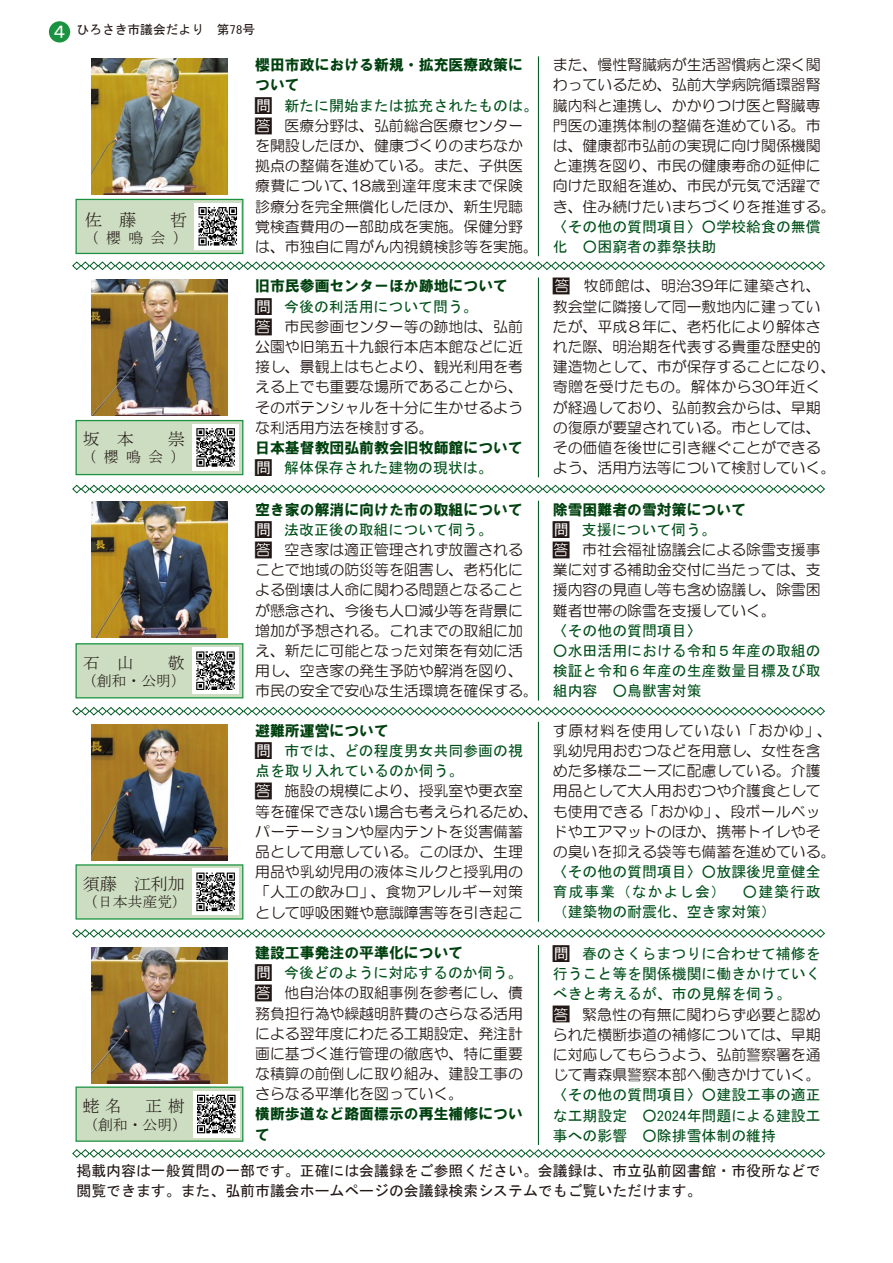
<style>
.page{position:relative;width:893px;height:1263px;background:#fff}
.page>*{position:absolute;margin:0;border:0;box-sizing:border-box;transform-origin:0 0}
.t1{font:16.95px "MS Mincho";letter-spacing:.335em;color:#221815}
.t2{font:14.85px/20.2px "HG Maru Gothic MPRO";color:#221815}
.t3{font:14.85px/20.2px "MS Gothic";color:#00501a;text-align:justify}
.t4{font:14.85px/20.2px "HG Soei Kakugothic UB";color:#00410f}
.t5{font:14.85px/20.2px "MS Gothic";color:#221815}
.t6{font:14.85px "MS Mincho";color:#221815}
.t7{font:12.75px "MS Gothic";color:#221815}
.s1{font-size:18px;color:#fff}
.s2{font-size:11.55px}
.s3{font-family:"HG Maru Gothic MPRO";font-size:23.4px;color:#221815}
.s4{color:#fff}
.s5{font-family:"MS Gothic";font-size:23.4px}
.s6{font-size:13.35px}
</style>
<div class="page">
<hr style="left:538px;top:56px;width:1px;height:200px;background:#005d23">
<svg style="left:72px;top:261px;width:753px;height:9px"></svg>
<hr style="left:538px;top:277px;width:1px;height:200px;background:#005d23">
<svg style="left:72px;top:484px;width:753px;height:10px"></svg>
<hr style="left:538px;top:501px;width:1px;height:200px;background:#005d23">
<svg style="left:72px;top:707px;width:753px;height:9px"></svg>
<hr style="left:538px;top:722px;width:1px;height:200px;background:#005d23">
<svg style="left:72px;top:929px;width:753px;height:9px"></svg>
<svg style="left:72px;top:1149px;width:753px;height:9px"></svg>
<img style="left:91px;top:59px;width:136px;height:136px">
<img style="left:91px;top:280px;width:136px;height:136px">
<img style="left:91px;top:724px;width:136px;height:136px">
<img style="left:91px;top:502px;width:136px;height:136px">
<hr style="left:538px;top:945px;width:1px;height:200px;background:#005d23">
<img style="left:91px;top:947px;width:136px;height:137px">
<div style="left:75px;top:199px;width:168px;height:55px;background:#ccddc1;border:1px solid #1a9340"></div>
<div style="left:195px;top:203px;width:46px;height:47px;background:#fff"></div>
<svg style="left:198px;top:207px;width:39px;height:39px"></svg>
<div style="left:75px;top:420px;width:168px;height:55px;background:#ccddc1;border:1px solid #1a9340"></div>
<div style="left:192px;top:424px;width:47px;height:47px;background:#fff"></div>
<svg style="left:196px;top:428px;width:39px;height:39px"></svg>
<div style="left:75px;top:643px;width:168px;height:55px;background:#ccddc1;border:1px solid #1a9340"></div>
<div style="left:192px;top:647px;width:47px;height:47px;background:#fff"></div>
<svg style="left:196px;top:651px;width:39px;height:39px"></svg>
<div style="left:75px;top:864px;width:168px;height:55px;background:#ccddc1;border:1px solid #1a9340"></div>
<div style="left:192px;top:868px;width:47px;height:47px;background:#fff"></div>
<svg style="left:196px;top:872px;width:39px;height:39px"></svg>
<div style="left:75px;top:1086px;width:168px;height:56px;background:#ccddc1;border:1px solid #1a9340"></div>
<div style="left:193px;top:1091px;width:47px;height:46px;background:#fff"></div>
<svg style="left:197px;top:1095px;width:39px;height:38px"></svg>
<div style="left:49px;top:21px;width:21px;height:22px;background:#1a9340;border-radius:50%"></div>
<p class="t7" style="left:50px;top:23px;width:206px"><span class="s1">４</span> ひろさき市議会だより　第<span class="s2">78</span>号</p>
<p class="t1" style="left:85px;top:212px;width:104px">佐藤　哲</p>
<p class="t6" style="left:84px;top:231px;width:106px">（櫻鳴会）</p>
<p class="t1" style="left:83px;top:431px;width:104px">坂本　崇</p>
<p class="t6" style="left:82px;top:450px;width:106px">（櫻鳴会）</p>
<p class="t1" style="left:83px;top:654px;width:104px">石山　敬</p>
<p class="t6" style="left:82px;top:673px;width:106px">（創和・公明）</p>
<p class="t1" style="left:83px;top:875px;width:104px">須藤　江利加</p>
<p class="t6" style="left:83px;top:894px;width:106px">（日本共産党）</p>
<p class="t1" style="left:83px;top:1097px;width:104px">蛯名　正樹</p>
<p class="t6" style="left:83px;top:1117px;width:106px">（創和・公明）</p>
<p class="t4" style="left:255px;top:55px;width:269px">櫻田市政における新規・拡充医療政策について</p>
<p class="t3" style="left:252px;top:95px;width:288px"><span class="s3">■</span><span class="s4">問</span> 新たに開始または拡充されたものは。</p>
<p class="t2" style="left:252px;top:115px;width:288px"><span class="s5">■</span><span class="s4">答</span> 医療分野は、弘前総合医療センターを開設したほか、健康づくりのまちなか拠点の整備を進めている。また、子供医療費について、18歳到達年度末まで保険診療分を完全無償化したほか、新生児聴覚検査費用の一部助成を実施。保健分野は、市独自に胃がん内視鏡検診等を実施。</p>
<p class="t4" style="left:255px;top:276px;width:254px">旧市民参画センターほか跡地について</p>
<p class="t3" style="left:252px;top:296px;width:227px"><span class="s3">■</span><span class="s4">問</span> 今後の利活用について問う。</p>
<p class="t2" style="left:252px;top:316px;width:273px;text-align:justify"><span class="s5">■</span><span class="s4">答</span> 市民参画センター等の跡地は、弘前公園や旧第五十九銀行本店本館などに近接し、景観上はもとより、観光利用を考える上でも重要な場所であることから、そのポテンシャルを十分に生かせるような利活用方法を検討する。</p>
<p class="t4" style="left:255px;top:437px;width:269px">日本基督教団弘前教会旧牧師館について</p>
<p class="t3" style="left:252px;top:458px;width:242px"><span class="s3">■</span><span class="s4">問</span> 解体保存された建物の現状は。</p>
<p class="t4" style="left:255px;top:499px;width:269px">空き家の解消に向けた市の取組について</p>
<p class="t3" style="left:252px;top:519px;width:242px"><span class="s3">■</span><span class="s4">問</span> 法改正後の取組について伺う。</p>
<p class="t2" style="left:252px;top:539px;width:288px"><span class="s5">■</span><span class="s4">答</span> 空き家は適正管理されず放置されることで地域の防災等を阻害し、老朽化による倒壊は人命に関わる問題となることが懸念され、今後も人口減少等を背景に増加が予想される。これまでの取組に加え、新たに可能となった対策を有効に活用し、空き家の発生予防や解消を図り、市民の安全で安心な生活環境を確保する。</p>
<p class="t4" style="left:255px;top:720px;width:135px">避難所運営について</p>
<p class="t3" style="left:252px;top:740px;width:273px"><span class="s3">■</span><span class="s4">問</span> 市では、どの程度男女共同参画の視点を取り入れているのか伺う。</p>
<p class="t2" style="left:252px;top:781px;width:288px"><span class="s5">■</span><span class="s4">答</span> 施設の規模により、授乳室や更衣室等を確保できない場合も考えられるため、パーテーションや屋内テントを災害備蓄品として用意している。このほか、生理用品や乳幼児用の液体ミルクと授乳用の「人工の飲み口」、食物アレルギー対策として呼吸困難や意識障害等を引き起こ</p>
<p class="t4" style="left:255px;top:942px;width:210px">建設工事発注の平準化について</p>
<p class="t3" style="left:252px;top:963px;width:272px"><span class="s3">■</span><span class="s4">問</span> 今後どのように対応するのか伺う。</p>
<p class="t2" style="left:252px;top:983px;width:273px;text-align:justify"><span class="s5">■</span><span class="s4">答</span> 他自治体の取組事例を参考にし、債務負担行為や繰越明許費のさらなる活用による翌年度にわたる工期設定、発注計画に基づく進行管理の徹底や、特に重要な積算の前倒しに取り組み、建設工事のさらなる平準化を図っていく。</p>
<p class="t4" style="left:255px;top:1104px;width:269px">横断歩道など路面標示の再生補修について</p>
<p class="t2" style="left:553px;top:55px;width:284px">また、慢性腎臓病が生活習慣病と深く関わっているため、弘前大学病院循環器腎臓内科と連携し、かかりつけ医と腎臓専門医の連携体制の整備を進めている。市は、健康都市弘前の実現に向け関係機関と連携を図り、市民の健康寿命の延伸に向けた取組を進め、市民が元気で活躍でき、住み続けたいまちづくりを推進する。</p>
<p class="t3" style="left:553px;top:216px;width:269px">〈その他の質問項目〉○学校給食の無償化　○困窮者の葬祭扶助</p>
<p class="t2" style="left:549px;top:276px;width:288px"><span class="s5">■</span><span class="s4">答</span> 牧師館は、明治39年に建築され、教会堂に隣接して同一敷地内に建っていたが、平成８年に、老朽化により解体された際、明治期を代表する貴重な歴史的建造物として、市が保存することになり、寄贈を受けたもの。解体から30年近くが経過しており、弘前教会からは、早期の復原が要望されている。市としては、その価値を後世に引き継ぐことができるよう、活用方法等について検討していく。</p>
<p class="t4" style="left:553px;top:499px;width:195px">除雪困難者の雪対策について</p>
<p class="t3" style="left:549px;top:519px;width:168px"><span class="s3">■</span><span class="s4">問</span> 支援について伺う。</p>
<p class="t2" style="left:549px;top:539px;width:273px;text-align:justify"><span class="s5">■</span><span class="s4">答</span> 市社会福祉協議会による除雪支援事業に対する補助金交付に当たっては、支援内容の見直し等も含め協議し、除雪困難者世帯の除雪を支援していく。</p>
<p class="t3" style="left:553px;top:620px;width:150px">〈その他の質問項目〉</p>
<p class="t3" style="left:553px;top:640px;width:269px">○水田活用における令和５年産の取組の検証と令和６年産の生産数量目標及び取組内容　○鳥獣害対策</p>
<p class="t2" style="left:553px;top:720px;width:284px">す原材料を使用していない「おかゆ」、乳幼児用おむつなどを用意し、女性を含めた多様なニーズに配慮している。介護用品として大人用おむつや介護食としても使用できる「おかゆ」、段ボールベッドやエアマットのほか、携帯トイレやその臭いを抑える袋等も備蓄を進めている。</p>
<p class="t3" style="left:553px;top:861px;width:269px">〈その他の質問項目〉○放課後児童健全育成事業（なかよし会）　○建築行政（建築物の耐震化、空き家対策）</p>
<p class="t3" style="left:549px;top:943px;width:273px"><span class="s3">■</span><span class="s4">問</span> 春のさくらまつりに合わせて補修を行うこと等を関係機関に働きかけていくべきと考えるが、市の見解を伺う。</p>
<p class="t2" style="left:549px;top:1004px;width:273px;text-align:justify"><span class="s5">■</span><span class="s4">答</span> 緊急性の有無に関わらず必要と認められた横断歩道の補修については、早期に対応してもらうよう、弘前警察署を通じて青森県警察本部へ働きかけていく。</p>
<p class="t3" style="left:553px;top:1085px;width:269px">〈その他の質問項目〉○建設工事の適正な工期設定　○<span class="s6">2024</span>年問題による建設工事への影響　○除排雪体制の維持</p>
<p class="t5" style="left:77px;top:1160px;width:746px">掲載内容は一般質問の一部です。正確には会議録をご参照ください。会議録は、市立弘前図書館・市役所などで閲覧できます。また、弘前市議会ホームページの会議録検索システムでもご覧いただけます。</p>
</div>
